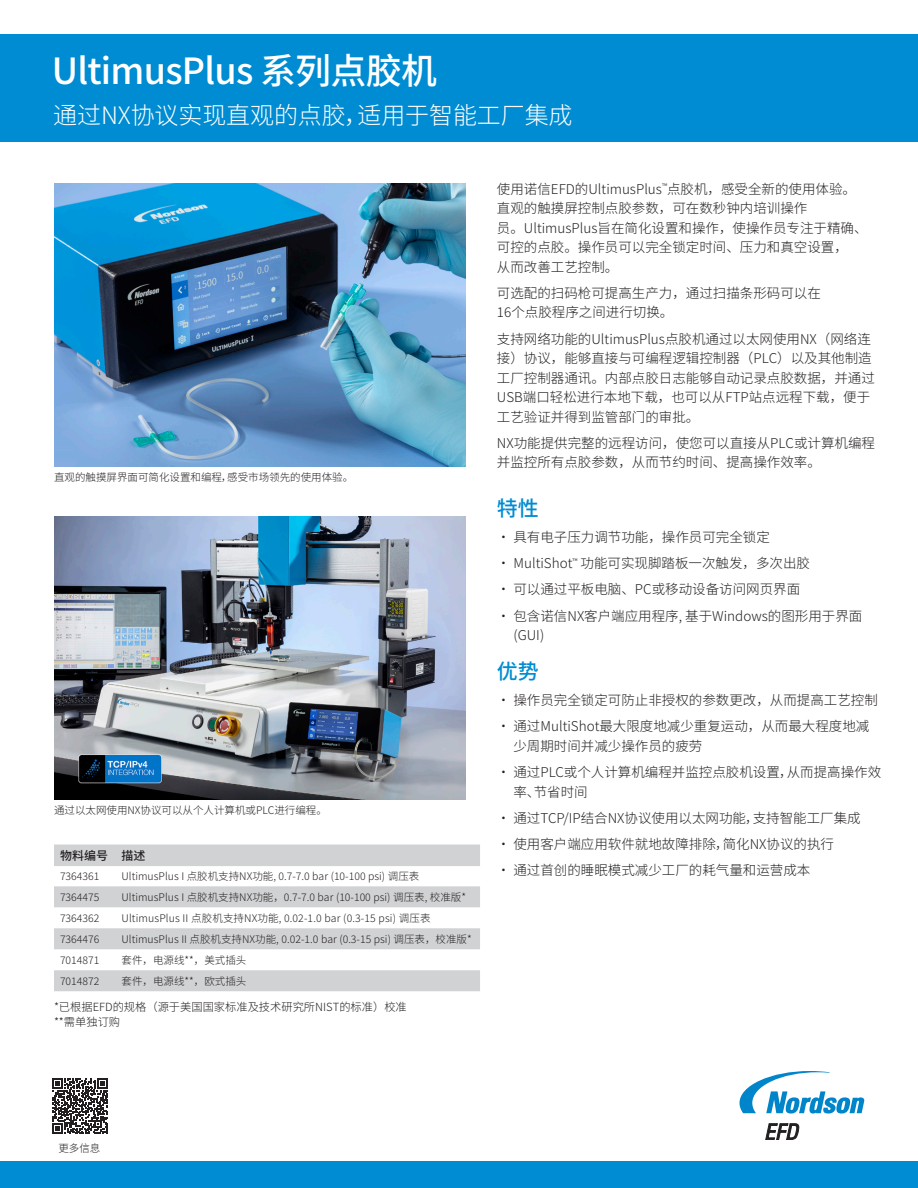
<style>
.page{position:relative;width:918px;height:1188px;background:#fff}
.page>*{position:absolute;margin:0;border:0;box-sizing:border-box;transform-origin:0 0}
.EFD-DataSheet-MainTi{font:500 36px "Source Han Sans CN";letter-spacing:-.02em;color:#fff}
.EFD-DataSheet-Subtit{font:300 24px "Source Han Sans CN";letter-spacing:-.005em;color:#fff}
.EFD-Head-Lev1-DataSh{font:500 21px "Source Han Sans CN";color:#008cd2}
.EFD-BodyText-10{font:300 13.5px/19.5px "Source Han Sans CN";color:#231f20}
.EFD-Bullet-Lev1-10L{font:300 13.5px/19.5px "Source Han Sans CN";color:#231f20}
.EFD-TableText-8LB{font:500 12px "Source Han Sans CN";color:#231f20}
.EFD-DataSheet-TableT{font:300 11.25px "Source Han Sans CN";color:#231f20}
.EFD-DataSheet-TableT-2{font:300 10.5px "Source Han Sans CN";color:#231f20}
.EFD-Caption-DataShee{font:300 10.5px "Source Han Sans CN";color:#231f20}
.EFD-DataSheet-BodyTe{font:300 10.5px "Source Han Sans CN";color:#231f20}
</style>
<div class="page">
<div style="left:0;top:34px;width:918px;height:108px;background:#008cd2"></div>
<div style="left:0;top:1161px;width:918px;height:27px;background:#008cd2"></div>
<svg style="left:765px;top:1123px;width:34px;height:17px"></svg>
<svg style="left:740px;top:1071px;width:124px;height:43px"></svg>
<svg style="left:54px;top:844px;width:426px;height:147px;fill:#d1d2d4"></svg>
<img style="left:54px;top:183px;width:411px;height:283px">
<img style="left:54px;top:516px;width:411px;height:284px">
<svg style="left:53px;top:1078px;width:55px;height:56px"></svg>
<p class="EFD-DataSheet-MainTi" style="left:52px;top:51px;width:387px">UltimusPlus 系列点胶机</p>
<p class="EFD-DataSheet-Subtit" style="left:53px;top:101px;width:521px">通过NX协议实现直观的点胶，适用于智能工厂集成</p>
<p class="EFD-Caption-DataShee" style="left:54px;top:471px;width:301px">直观的触摸屏界面可简化设置和编程，感受市场领先的使用体验。</p>
<p class="EFD-Caption-DataShee" style="left:54px;top:804px;width:274px">通过以太网使用NX协议可以从个人计算机或PLC进行编程。</p>
<p class="EFD-TableText-8LB" style="left:60px;top:849px;width:49px">物料编号</p>
<p class="EFD-TableText-8LB" style="left:122px;top:849px;width:25px">描述</p>
<p class="EFD-DataSheet-TableT-2" style="left:60px;top:870px;width:41px">7364361</p>
<p class="EFD-DataSheet-TableT-2" style="left:122px;top:870px;width:299px">UltimusPlus I 点胶机支持NX功能, 0.7-7.0 bar (10-100 psi) 调压表</p>
<p class="EFD-DataSheet-TableT-2" style="left:60px;top:891px;width:41px">7364475</p>
<p class="EFD-DataSheet-TableT-2" style="left:122px;top:891px;width:346px">UltimusPlus I 点胶机支持NX功能，0.7-7.0 bar (10-100 psi) 调压表, 校准版*</p>
<p class="EFD-DataSheet-TableT-2" style="left:60px;top:912px;width:41px">7364362</p>
<p class="EFD-DataSheet-TableT-2" style="left:122px;top:912px;width:310px">UltimusPlus II 点胶机支持NX功能, 0.02-1.0 bar (0.3-15 psi) 调压表</p>
<p class="EFD-DataSheet-TableT-2" style="left:60px;top:933px;width:41px">7364476</p>
<p class="EFD-DataSheet-TableT-2" style="left:122px;top:933px;width:352px">UltimusPlus II 点胶机支持NX功能, 0.02-1.0 bar (0.3-15 psi) 调压表，校准版*</p>
<p class="EFD-DataSheet-TableT-2" style="left:60px;top:954px;width:41px">7014871</p>
<p class="EFD-DataSheet-TableT-2" style="left:122px;top:954px;width:126px">套件，电源线**，美式插头</p>
<p class="EFD-DataSheet-TableT-2" style="left:60px;top:975px;width:41px">7014872</p>
<p class="EFD-DataSheet-TableT-2" style="left:122px;top:975px;width:126px">套件，电源线**，欧式插头</p>
<p class="EFD-DataSheet-TableT" style="left:54px;top:1000px;width:354px">*已根据EFD的规格（源于美国国家标准及技术研究所NIST的标准）校准</p>
<p class="EFD-DataSheet-TableT" style="left:54px;top:1015px;width:68px">**需单独订购</p>
<p class="EFD-BodyText-10" style="left:497px;top:179px;width:372px">使用诺信EFD的UltimusPlus<sup>™</sup>点胶机，感受全新的使用体验。直观的触摸屏控制点胶参数，可在数秒钟内培训操作<br>员。UltimusPlus旨在简化设置和操作，使操作员专注于精确、可控的点胶。操作员可以完全锁定时间、压力和真空设置，<br>从而改善工艺控制。</p>
<p class="EFD-BodyText-10" style="left:497px;top:284px;width:325px">可选配的扫码枪可提高生产力，通过扫描条形码可以在<br>16个点胶程序之间进行切换。</p>
<p class="EFD-BodyText-10" style="left:497px;top:329px;width:379px">支持网络功能的UltimusPlus点胶机通过以太网使用NX（网络连接）协议，能够直接与可编程逻辑控制器（PLC）以及其他制造工厂控制器通讯。内部点胶日志能够自动记录点胶数据，并通过<br>USB端口轻松进行本地下载，也可以从FTP站点远程下载，便于工艺验证并得到监管部门的审批。</p>
<p class="EFD-BodyText-10" style="left:497px;top:434px;width:380px">NX功能提供完整的远程访问，使您可以直接从PLC或计算机编程并监控所有点胶参数，从而节约时间、提高操作效率。</p>
<p class="EFD-Head-Lev1-DataSh" style="left:497px;top:496px;width:43px">特性</p>
<p class="EFD-Bullet-Lev1-10L" style="left:497px;top:527px;width:274px">• 具有电子压力调节功能，操作员可完全锁定</p>
<p class="EFD-Bullet-Lev1-10L" style="left:497px;top:554px;width:315px">• MultiShot<sup>™</sup> 功能可实现脚踏板一次触发，多次出胶</p>
<p class="EFD-Bullet-Lev1-10L" style="left:497px;top:580px;width:305px">• 可以通过平板电脑、PC或移动设备访问网页界面</p>
<p class="EFD-Bullet-Lev1-10L" style="left:513px;top:606px;width:350px;text-indent:-16px">• 包含诺信NX客户端应用程序, 基于Windows的图形用于界面(GUI)</p>
<p class="EFD-Head-Lev1-DataSh" style="left:497px;top:659px;width:43px">优势</p>
<p class="EFD-Bullet-Lev1-10L" style="left:497px;top:691px;width:382px">• 操作员完全锁定可防止非授权的参数更改，从而提高工艺控制</p>
<p class="EFD-Bullet-Lev1-10L" style="left:513px;top:717px;width:357px;text-indent:-16px">• 通过MultiShot最大限度地减少重复运动，从而最大程度地减少周期时间并减少操作员的疲劳</p>
<p class="EFD-Bullet-Lev1-10L" style="left:513px;top:763px;width:369px;text-indent:-16px">• 通过PLC或个人计算机编程并监控点胶机设置，从而提高操作效率、节省时间</p>
<p class="EFD-Bullet-Lev1-10L" style="left:497px;top:808px;width:365px">• 通过TCP/IP结合NX协议使用以太网功能，支持智能工厂集成</p>
<p class="EFD-Bullet-Lev1-10L" style="left:497px;top:835px;width:339px">• 使用客户端应用软件就地故障排除，简化NX协议的执行</p>
<p class="EFD-Bullet-Lev1-10L" style="left:497px;top:861px;width:315px">• 通过首创的睡眠模式减少工厂的耗气量和运营成本</p>
<p class="EFD-DataSheet-BodyTe" style="left:58px;top:1142px;width:44px">更多信息</p>
</div>
